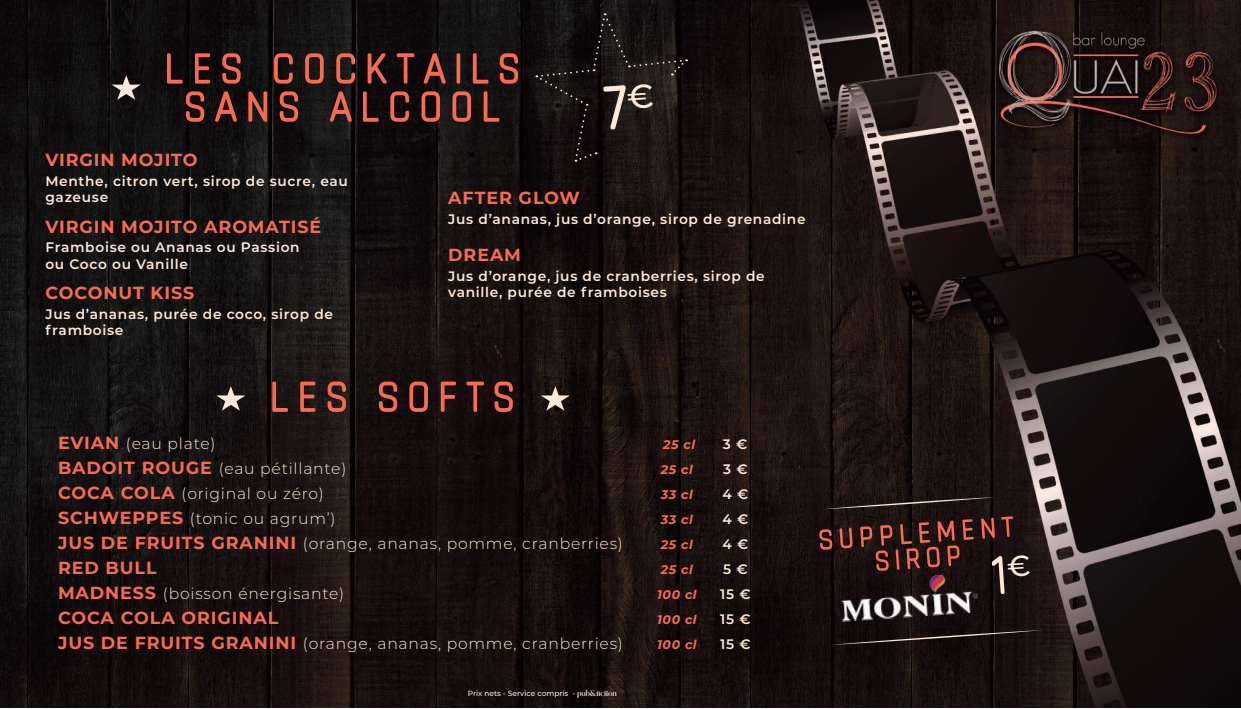
<style>
.page{position:relative;width:1241px;height:709px;background:#fff}
.page>*{position:absolute;margin:0;border:0;box-sizing:border-box;transform-origin:0 0}
.t1{font:800 75px "Chathura";letter-spacing:.1em;color:#f66b53}
.t2{font:800 50px "Chathura";color:#f66b53}
.t3{font:700 17.5px "Montserrat";letter-spacing:.05em;color:#f66b53}
.t4{font:300 15.62px "Montserrat";letter-spacing:.05em;color:#ffe8d6}
.t5{font:600 13.75px/16.5px "Montserrat";letter-spacing:.05em;color:#ffe8d6}
.t6{font:italic 700 12.5px "Montserrat";letter-spacing:.045em;color:#f66b53}
.t7{font:500 7.5px "Montserrat";color:#ffe8d6}
.s1{font-weight:700;font-size:17.5px;color:#f66b53}
.s2{font-family:"Glitten";font-weight:400}
</style>
<div class="page">
<img style="left:0;top:0;width:1240px;height:708px">
<img style="left:839px;top:572px;width:139px;height:50px">
<svg style="left:216px;top:386px;width:29px;height:24px"></svg>
<svg style="left:540px;top:386px;width:30px;height:24px"></svg>
<svg style="left:823px;top:497px;width:172px;height:12px"></svg>
<svg style="left:830px;top:630px;width:212px;height:15px"></svg>
<svg style="left:112px;top:75px;width:29px;height:25px"></svg>
<svg style="left:536px;top:13px;width:151px;height:149px"></svg>
<svg style="left:991px;top:554px;width:38px;height:40px"></svg>
<h1 class="t1" style="left:164px;top:14px;width:357px">Les Cocktails</h1>
<h1 class="t1" style="left:184px;top:52px;width:314px">sans alcool</h1>
<p class="t3" style="left:45px;top:147px;width:154px">VIRGIN MOJITO</p>
<p class="t5" style="left:45px;top:172px;width:304px">Menthe, citron vert, sirop de sucre, eau gazeuse</p>
<p class="t3" style="left:45px;top:214px;width:189px">VIRGIN MOJITO AROM</p>
<p class="t3" style="left:265px;top:214px;width:57px">ATISÉ</p>
<p class="t5" style="left:45px;top:238px;width:256px">Framboise ou Ananas ou Passion ou Coco ou Vanille</p>
<p class="t3" style="left:45px;top:280px;width:150px">COCONUT KI SS</p>
<p class="t5" style="left:45px;top:305px;width:289px">Jus d’ananas, purée de coco, sirop de framboise</p>
<p class="t3" style="left:448px;top:185px;width:133px">AFTER GLOW</p>
<p class="t5" style="left:448px;top:210px;width:359px">Jus d’ananas, jus d’orange, sirop de grenadine</p>
<p class="t3" style="left:448px;top:242px;width:71px">DREAM</p>
<p class="t5" style="left:448px;top:267px;width:318px">Jus d’orange, jus de cranberries, sirop de vanille, purée de framboises</p>
<h1 class="t1" style="left:270px;top:342px;width:220px">Les SOFTS</h1>
<p class="t4" style="left:58px;top:432px;width:159px"><span class="s1">EVIAN</span> (eau plate)</p>
<p class="t6" style="left:663px;top:435px;width:33px">25 cl</p>
<p class="t5" style="left:722px;top:435px;width:26px">3 €</p>
<p class="t3" style="left:58px;top:455px;width:56px">BADOIT</p>
<p class="t3" style="left:142px;top:455px;width:15px">ROUG</p>
<p class="t4" style="left:200px;top:457px;width:148px"><span class="s1">E</span> (eau pétillante)</p>
<p class="t6" style="left:660px;top:460px;width:33px">25 cl</p>
<p class="t5" style="left:723px;top:460px;width:26px">3 €</p>
<p class="t3" style="left:58px;top:480px;width:15px">COC</p>
<p class="t4" style="left:101px;top:482px;width:225px"><span class="s1">A COLA</span> (original ou zéro)</p>
<p class="t6" style="left:661px;top:485px;width:33px">33 cl</p>
<p class="t5" style="left:722px;top:485px;width:27px">4 €</p>
<p class="t4" style="left:58px;top:507px;width:279px"><span class="s1">SCHWEPPES</span> (tonic ou agrum’)</p>
<p class="t6" style="left:661px;top:510px;width:33px">33 cl</p>
<p class="t5" style="left:722px;top:510px;width:27px">4 €</p>
<p class="t3" style="left:58px;top:530px;width:101px">JUS DE FRUIT</p>
<p class="t3" style="left:193px;top:530px;width:72px">S GRANINI</p>
<p class="t4" style="left:303px;top:532px;width:321px">(orange, ananas, pomme, cranberries)</p>
<p class="t6" style="left:660px;top:535px;width:33px">25 cl</p>
<p class="t5" style="left:722px;top:535px;width:27px">4 €</p>
<p class="t3" style="left:58px;top:555px;width:100px">RED BULL</p>
<p class="t6" style="left:660px;top:560px;width:33px">25 cl</p>
<p class="t5" style="left:723px;top:560px;width:26px">5 €</p>
<p class="t4" style="left:58px;top:582px;width:288px"><span class="s1">MADN ESS</span> (boisson énergisante)</p>
<p class="t6" style="left:657px;top:585px;width:41px">100 cl</p>
<p class="t5" style="left:720px;top:585px;width:32px">15 €</p>
<p class="t3" style="left:58px;top:605px;width:15px">COC</p>
<p class="t3" style="left:101px;top:605px;width:167px">A COLA ORIGINAL</p>
<p class="t6" style="left:657px;top:610px;width:41px">100 cl</p>
<p class="t5" style="left:720px;top:610px;width:32px">15 €</p>
<p class="t3" style="left:58px;top:630px;width:101px">JUS DE FRUIT</p>
<p class="t3" style="left:193px;top:630px;width:72px">S GRANINI</p>
<p class="t4" style="left:303px;top:632px;width:321px">(orange, ananas, pomme, cranberries)</p>
<p class="t6" style="left:657px;top:635px;width:41px">100 cl</p>
<p class="t5" style="left:720px;top:635px;width:32px">15 €</p>
<p class="t7" style="left:467px;top:688px;width:150px">Prix nets - Service compris - <span class="s2">pub&amp;fiction</span></p>
<h2 class="t2" style="left:815px;top:503px;width:198px;rotate:-4deg">SUPPLement</h2>
<h2 class="t2" style="left:872px;top:525px;width:98px;rotate:-4deg">sirop</h2>
</div>
